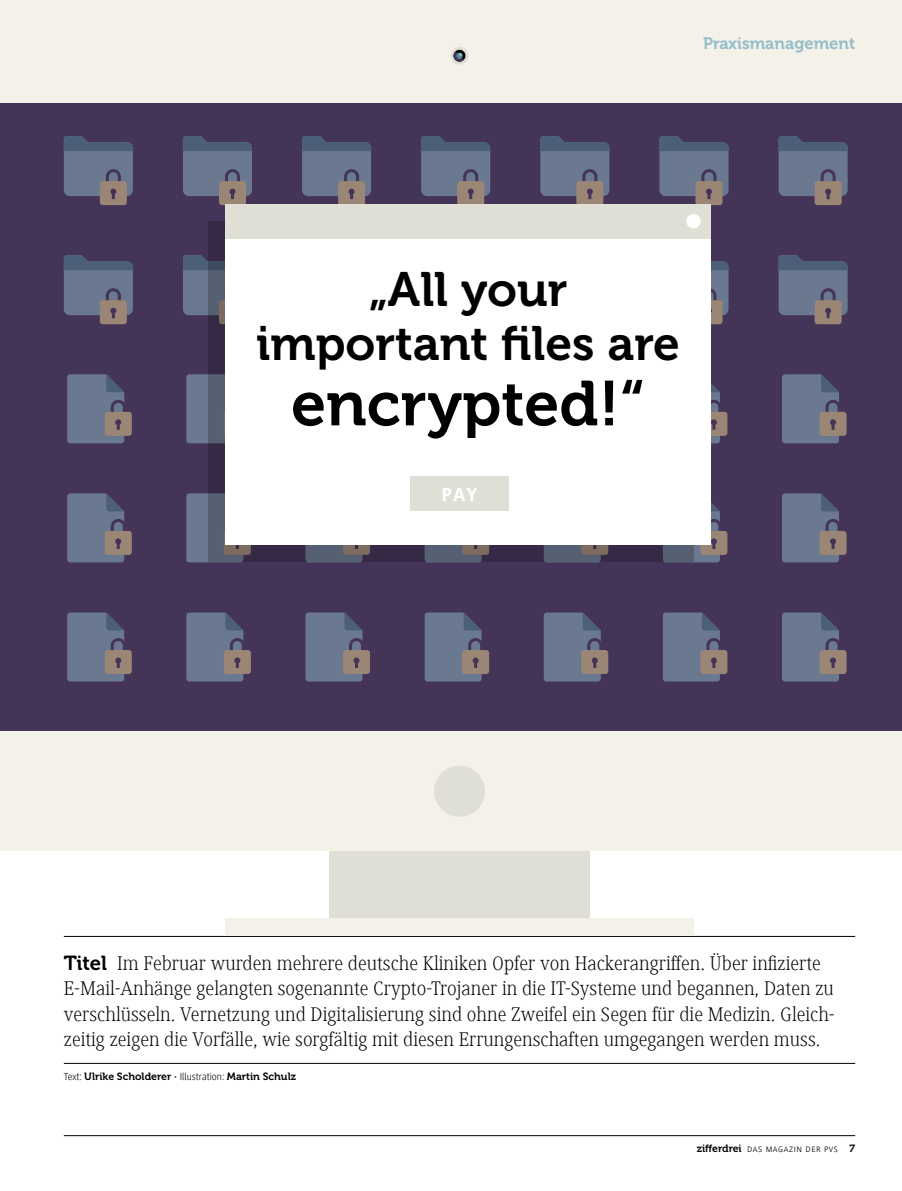
<style>
.page{position:relative;width:902px;height:1191px;background:#fff}
.page>*{position:absolute;margin:0;border:0;box-sizing:border-box;transform-origin:0 0}
.H1_-_L{font:63px "Museo 700";color:#000}
.H1_-_L-2{font:48px/54px "Museo 700";color:#000;text-align:center}
.Lead{font:300 20.25px/25.5px "Generis Serif Com";color:#000}
.Brot{font:800 19.5px "Generis Sans Com";color:#fff}
.t1{font:16.5px "Museo 700";color:#92bdca}
.Credit-Zeile{font:10.5px "Museo 700";color:#000}
.t2{font:300 10.5px "Generis Sans Com";letter-spacing:.05em;color:#000}
.s1{font-family:"Museo 700";font-weight:400}
.s2{font-family:"Generis Sans Com";font-weight:300}
</style>
<div class="page">
<div style="left:329px;top:816px;width:261px;height:102px;background:#dfdfd6"></div>
<div style="left:0;top:0;width:901px;height:731px;background:#443458"></div>
<div style="left:100px;top:181px;width:27px;height:24px;background:#9b8675;border-radius:3px"></div>
<svg style="left:64px;top:136px;width:69px;height:63px"></svg>
<div style="left:219px;top:181px;width:27px;height:24px;background:#9b8675;border-radius:3px"></div>
<svg style="left:183px;top:136px;width:69px;height:63px"></svg>
<div style="left:338px;top:181px;width:27px;height:24px;background:#9b8675;border-radius:3px"></div>
<svg style="left:302px;top:136px;width:69px;height:63px"></svg>
<div style="left:457px;top:181px;width:27px;height:24px;background:#9b8675;border-radius:3px"></div>
<svg style="left:421px;top:136px;width:69px;height:63px"></svg>
<div style="left:576px;top:181px;width:27px;height:24px;background:#9b8675;border-radius:3px"></div>
<svg style="left:540px;top:136px;width:69px;height:63px"></svg>
<div style="left:695px;top:181px;width:27px;height:24px;background:#9b8675;border-radius:3px"></div>
<svg style="left:659px;top:136px;width:69px;height:63px"></svg>
<div style="left:814px;top:181px;width:27px;height:24px;background:#9b8675;border-radius:3px"></div>
<svg style="left:778px;top:136px;width:69px;height:63px"></svg>
<div style="left:100px;top:300px;width:27px;height:24px;background:#9b8675;border-radius:3px"></div>
<svg style="left:64px;top:255px;width:69px;height:63px"></svg>
<svg style="left:183px;top:255px;width:25px;height:61px;background:#616f88"></svg>
<svg style="left:695px;top:300px;width:27px;height:24px"></svg>
<svg style="left:710px;top:255px;width:18px;height:63px"></svg>
<div style="left:814px;top:300px;width:27px;height:24px;background:#9b8675;border-radius:3px"></div>
<svg style="left:778px;top:255px;width:69px;height:63px"></svg>
<div style="left:105px;top:412px;width:27px;height:24px;background:#9b8675;border-radius:3px"></div>
<svg style="left:67px;top:374px;width:59px;height:69px"></svg>
<div style="left:186px;top:374px;width:22px;height:69px;background:#6a7890"></div>
<div style="left:700px;top:412px;width:27px;height:24px;background:#9b8675;border-radius:3px"></div>
<svg style="left:710px;top:374px;width:11px;height:69px"></svg>
<div style="left:819px;top:412px;width:27px;height:24px;background:#9b8675;border-radius:3px"></div>
<svg style="left:782px;top:374px;width:58px;height:69px"></svg>
<div style="left:105px;top:531px;width:27px;height:24px;background:#9b8675;border-radius:3px"></div>
<svg style="left:67px;top:493px;width:58px;height:69px"></svg>
<svg style="left:186px;top:493px;width:59px;height:69px;background:#68758d"></svg>
<div style="left:700px;top:531px;width:27px;height:24px;background:#9b8675;border-radius:3px"></div>
<svg style="left:662px;top:493px;width:58px;height:69px"></svg>
<div style="left:819px;top:531px;width:27px;height:24px;background:#9b8675;border-radius:3px"></div>
<svg style="left:782px;top:493px;width:57px;height:69px"></svg>
<div style="left:105px;top:650px;width:27px;height:24px;background:#9b8675;border-radius:3px"></div>
<svg style="left:67px;top:612px;width:58px;height:69px"></svg>
<div style="left:224px;top:650px;width:27px;height:24px;background:#9b8675;border-radius:3px"></div>
<svg style="left:186px;top:612px;width:58px;height:69px"></svg>
<div style="left:343px;top:650px;width:27px;height:24px;background:#9b8675;border-radius:3px"></div>
<svg style="left:305px;top:612px;width:58px;height:69px"></svg>
<div style="left:462px;top:650px;width:27px;height:24px;background:#9b8675;border-radius:3px"></div>
<svg style="left:424px;top:612px;width:58px;height:69px"></svg>
<div style="left:581px;top:650px;width:27px;height:24px;background:#9b8675;border-radius:3px"></div>
<svg style="left:543px;top:612px;width:58px;height:69px"></svg>
<div style="left:700px;top:650px;width:27px;height:24px;background:#9b8675;border-radius:3px"></div>
<svg style="left:663px;top:612px;width:57px;height:69px"></svg>
<div style="left:819px;top:650px;width:27px;height:24px;background:#9b8675;border-radius:3px"></div>
<svg style="left:782px;top:612px;width:57px;height:69px"></svg>
<hr style="left:64px;top:936px;width:791px;height:1px;background:#000">
<hr style="left:64px;top:1063px;width:791px;height:1px;background:#000">
<div style="left:0;top:731px;width:901px;height:119px;background:#f3f1e8"></div>
<div style="left:0;top:0;width:901px;height:102px;background:#f3f1e8"></div>
<div style="left:225px;top:918px;width:468px;height:17px;background:#f3f1e8"></div>
<svg style="left:450px;top:47px;width:18px;height:18px"></svg>
<div style="left:453px;top:50px;width:12px;height:12px;background:#000;border-radius:50%"></div>
<svg style="left:453px;top:51px;width:11px;height:11px"></svg>
<div style="left:434px;top:765px;width:51px;height:51px;background:#dfdfd6;border-radius:50%"></div>
<svg style="left:208px;top:221px;width:485px;height:340px;background:#4f4d61"></svg>
<div style="left:225px;top:221px;width:485px;height:323px;background:#fff"></div>
<div style="left:410px;top:476px;width:99px;height:34px;background:#dfdfd6"></div>
<div style="left:225px;top:204px;width:485px;height:34px;background:#dfdfd6"></div>
<div style="left:686px;top:214px;width:14px;height:14px;background:#fff;border-radius:50%"></div>
<hr style="left:64px;top:1135px;width:791px;height:1px;background:#000">
<p class="t1" style="left:703px;top:34px;width:154px">Praxismanagement</p>
<p class="H1_-_L-2" style="left:256px;top:263px;width:425px">„All your important files are</p>
<p class="H1_-_L" style="left:291px;top:368px;width:355px">encrypted!“</p>
<p class="Brot" style="left:441px;top:483px;width:38px">PAY</p>
<p class="Lead" style="left:64px;top:950px;width:772px"><span class="s1">Titel</span> Im Februar wurden mehrere deutsche Kliniken Opfer von Hackerangriffen. Über infizierte E-Mail-Anhänge gelangten sogenannte Crypto-Trojaner in die IT-Systeme und begannen, Daten zu verschlüsseln. Vernetzung und Digitalisierung sind ohne Zweifel ein Segen für die Medizin. Gleich&shy;zeitig zeigen die Vorfälle, wie sorgfältig mit diesen Errungenschaften umgegangen werden muss.</p>
<p class="Credit-Zeile" style="left:64px;top:1070px;width:234px"><span class="s2">Text:</span> Ulrike Scholderer · <span class="s2">Illustration:</span> Martin Schulz</p>
<p class="t2" style="left:696px;top:1143px;width:141px"><span class="s1">zifferdrei</span> das Magazin der PVS</p>
<p class="Credit-Zeile" style="left:849px;top:1142px;width:7px">7</p>
</div>
